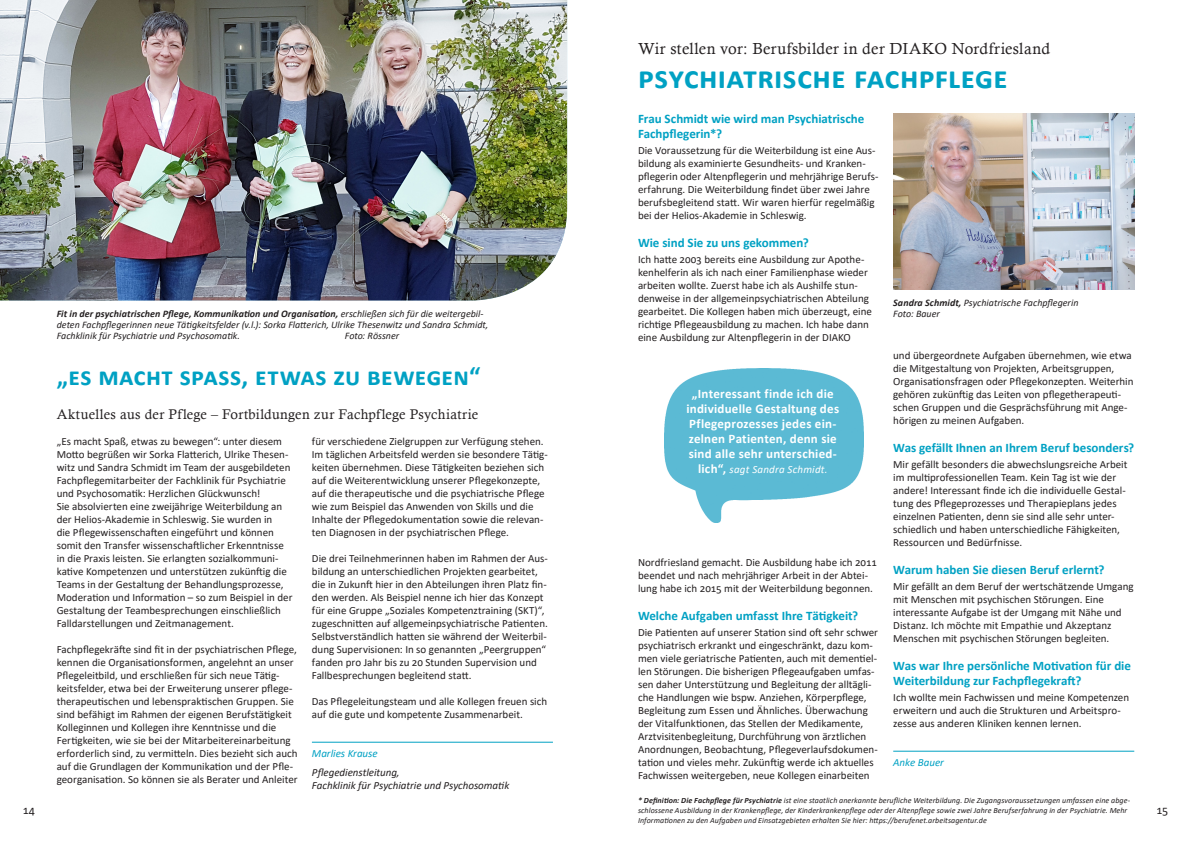
<style>
.page{position:relative;width:1191px;height:842px;background:#fff}
.page>*{position:absolute;margin:0;border:0;box-sizing:border-box;transform-origin:0 0}
.Inhalt_Headline{font:700 32px "Calibri";letter-spacing:.01em;color:#00a1c3}
.Inhalt_Headline-2{font:700 26px "Calibri";letter-spacing:.015em;color:#00a1c3}
.Subline_1{font:16px "Calisto";letter-spacing:.02em;color:#231f20}
.Subline_1-2{font:14px "Calisto";letter-spacing:.02em;color:#231f20}
.Inhalt_Fliesstext_Ue{font:700 13px/15px "Calibri";letter-spacing:-.005em;color:#00a1c3}
.Subline_2_weiss{font:700 13px/15px "Calibri";letter-spacing:.015em;color:#fff;text-align:center}
.t1{font:12px "Calibri";color:#231f20}
.Inhalt_Fliesstext{font:11px/13px "Calibri";letter-spacing:-.005em;color:#231f20}
.Inhalt_Fliesstext-2{font:italic 11px "Calibri";letter-spacing:-.005em;color:#231f20}
.Subline_2_weiss-2{font:italic 11px "Calibri";letter-spacing:.02em;color:#fff}
.Autor_mit_Linie{font:italic 11px "Calibri";letter-spacing:-.005em;color:#00a1c3}
.Bildunterschrift{font:italic 10px/11px "Calibri";color:#231f20}
.Bildunterschrift-2{font:italic 8px/10px "Calibri";letter-spacing:.01em;color:#231f20}
.s1{font-weight:700}
.s2{font-weight:700;font-style:normal;font-size:13px}
</style>
<div class="page">
<hr style="left:312px;top:742px;width:241px;height:1px;background:#00a1c3">
<img style="left:0;top:0;width:567px;height:300px">
<img style="left:893px;top:113px;width:241px;height:176px">
<img style="left:665px;top:369px;width:199px;height:154px">
<hr style="left:893px;top:751px;width:241px;height:1px;background:#00a1c3">
<p class="Bildunterschrift" style="left:57px;top:307px;width:433px"><span class="s1">Fit in der psychiatrischen Pflege, Kommunikation und Organisation,</span> erschließen sich für die weitergebil&shy;deten Fachpflegerinnen neue Tätigkeitsfelder (v.l.): Sorka Flatterich, Ulrike Thesenwitz und Sandra Schmidt,<br>Fachklinik für Psychiatrie und Psychosomatik.</p>
<p class="Bildunterschrift" style="left:345px;top:329px;width:56px">Foto: Rössner</p>
<p class="Subline_1" style="left:638px;top:39px;width:413px">Wir stellen vor: Berufsbilder in der DIAKO Nordfriesland</p>
<p class="Inhalt_Headline" style="left:638px;top:55px;width:371px">psychiatrische fachpflege</p>
<p class="Inhalt_Fliesstext_Ue" style="left:638px;top:111px;width:228px">Frau Schmidt wie wird man Psychiatrische<br>Fachpflegerin*?</p>
<p class="Inhalt_Fliesstext" style="left:638px;top:144px;width:242px">Die Voraussetzung für die Weiterbildung ist eine Aus&shy;bildung als examinierte Gesundheits- und Kranken&shy;pflegerin oder Altenpflegerin und mehrjährige Berufs&shy;erfahrung. Die Weiterbildung findet über zwei Jahre berufsbegleitend statt. Wir waren hierfür regelmäßig bei der Helios-Akademie in Schleswig.</p>
<p class="Inhalt_Fliesstext_Ue" style="left:638px;top:235px;width:172px">Wie sind Sie zu uns gekommen?</p>
<p class="Inhalt_Fliesstext" style="left:638px;top:252px;width:235px">Ich hatte 2003 bereits eine Ausbildung zur Apothe&shy;kenhelferin als ich nach einer Familienphase wieder arbeiten wollte. Zuerst habe ich als Aushilfe stun&shy;denweise in der allgemeinpsychiatrischen Abteilung gearbeitet. Die Kollegen haben mich überzeugt, eine richtige Pflegeausbildung zu machen. Ich habe dann eine Ausbildung zur Altenpflegerin in der DIAKO</p>
<p class="Bildunterschrift" style="left:893px;top:297px;width:187px"><span class="s1">Sandra Schmidt,</span> Psychiatrische Fachpflegerin</p>
<p class="Bildunterschrift" style="left:893px;top:308px;width:48px">Foto: Bauer</p>
<p class="Inhalt_Fliesstext" style="left:893px;top:349px;width:242px">und übergeordnete Aufgaben übernehmen, wie etwa die Mitgestaltung von Projekten, Arbeitsgruppen, Organisationsfragen oder Pflegekonzepten. Weiterhin gehören zukünftig das Leiten von pflegetherapeuti&shy;schen Gruppen und die Gesprächsführung mit Ange&shy;hörigen zu meinen Aufgaben.</p>
<p class="Inhalt_Fliesstext_Ue" style="left:893px;top:440px;width:242px">Was gefällt Ihnen an Ihrem Beruf besonders?</p>
<p class="Inhalt_Fliesstext" style="left:893px;top:458px;width:236px">Mir gefällt besonders die abwechslungsreiche Arbeit im multiprofessionellen Team. Kein Tag ist wie der andere! Interessant finde ich die individuelle Gestal&shy;tung des Pflegeprozesses und Therapieplans jedes einzelnen Patienten, denn sie sind alle sehr unter&shy;schiedlich und haben unterschiedliche Fähigkeiten, Ressourcen und Bedürfnisse.</p>
<p class="Inhalt_Fliesstext_Ue" style="left:893px;top:562px;width:213px">Warum haben Sie diesen Beruf erlernt?</p>
<p class="Inhalt_Fliesstext" style="left:893px;top:580px;width:242px">Mir gefällt an dem Beruf der wertschätzende Umgang mit Menschen mit psychischen Störungen. Eine interessante Aufgabe ist der Umgang mit Nähe und Distanz. Ich möchte mit Empathie und Akzeptanz Menschen mit psychischen Störungen begleiten.</p>
<p class="Inhalt_Fliesstext_Ue" style="left:893px;top:658px;width:239px">Was war Ihre persönliche Motivation für die<br>Weiterbildung zur Fachpflegekraft?</p>
<p class="Inhalt_Fliesstext" style="left:893px;top:690px;width:237px">Ich wollte mein Fachwissen und meine Kompetenzen erweitern und auch die Strukturen und Arbeitspro&shy;zesse aus anderen Kliniken kennen lernen.</p>
<p class="Autor_mit_Linie" style="left:893px;top:754px;width:52px">Anke Bauer</p>
<p class="Bildunterschrift-2" style="left:638px;top:795px;width:493px"><span class="s1">* Definition: Die Fachpflege für Psychiatrie</span> ist eine staatlich anerkannte berufliche Weiterbildung. Die Zugangsvoraussetzungen umfassen eine abge&shy;schlossene Ausbildung in der Krankenpflege, der Kinderkrankenpflege oder der Altenpflege sowie zwei Jahre Berufserfahrung in der Psychiatrie. Mehr<br>Informationen zu den Aufgaben und Einsatzgebieten erhalten Sie hier: https://berufenet.arbeitsagentur.de</p>
<p class="Inhalt_Headline-2" style="left:57px;top:358px;width:425px">„es macht spass, etwas zu bewegen“</p>
<p class="Subline_1-2" style="left:57px;top:406px;width:423px">Aktuelles aus der Pflege – Fortbildungen zur Fachpflege Psychiatrie</p>
<p class="Inhalt_Fliesstext" style="left:312px;top:434px;width:237px">für verschiedene Zielgruppen zur Verfügung stehen.<br>Im täglichen Arbeitsfeld werden sie besondere Tätig&shy;keiten übernehmen. Diese Tätigkeiten beziehen sich auf die Weiterentwicklung unserer Pflegekonzepte, auf die therapeutische und die psychiatrische Pflege wie zum Beispiel das Anwenden von Skills und die Inhalte der Pflegedokumentation sowie die relevan&shy;ten Diagnosen in der psychiatrischen Pflege.</p>
<p class="Inhalt_Fliesstext" style="left:312px;top:551px;width:237px">Die drei Teilnehmerinnen haben im Rahmen der Aus&shy;bildung an unterschiedlichen Projekten gearbeitet, die in Zukunft hier in den Abteilungen ihren Platz fin&shy;den werden. Als Beispiel nenne ich hier das Konzept für eine Gruppe „Soziales Kompetenztraining (SKT)“, zugeschnitten auf allgemeinpsychiatrische Patienten.</p>
<p class="Inhalt_Fliesstext" style="left:312px;top:629px;width:236px">Selbstverständlich hatten sie während der Weiterbil&shy;dung Supervisionen: In so genannten „Peergruppen“ fanden pro Jahr bis zu 20 Stunden Supervision und Fallbesprechungen begleitend statt.</p>
<p class="Inhalt_Fliesstext" style="left:312px;top:694px;width:237px">Das Pflegeleitungsteam und alle Kollegen freuen sich auf die gute und kompetente Zusammenarbeit.</p>
<p class="Autor_mit_Linie" style="left:312px;top:745px;width:67px">Marlies Krause</p>
<p class="Inhalt_Fliesstext-2" style="left:312px;top:764px;width:89px">Pflegedienstleitung,</p>
<p class="Inhalt_Fliesstext-2" style="left:312px;top:777px;width:199px">Fachklinik für Psychiatrie und Psychosomatik</p>
<p class="Subline_2_weiss" style="left:686px;top:386px;width:154px">„Interessant finde ich die individuelle Gestaltung des<br>Pflegeprozesses jedes ein&shy;zelnen Patienten, denn sie sind alle sehr unterschied-</p>
<p class="Subline_2_weiss-2" style="left:698px;top:462px;width:131px"><span class="s2">lich“,</span> sagt Sandra Schmidt.</p>
<p class="Inhalt_Fliesstext" style="left:57px;top:434px;width:235px">„Es macht Spaß, etwas zu bewegen“: unter diesem Motto begrüßen wir Sorka Flatterich, Ulrike Thesen&shy;witz und Sandra Schmidt im Team der ausgebildeten Fachpflegemitarbeiter der Fachklinik für Psychiatrie und Psychosomatik: Herzlichen Glückwunsch!</p>
<p class="Inhalt_Fliesstext" style="left:57px;top:499px;width:237px">Sie absolvierten eine zweijährige Weiterbildung an der Helios-Akademie in Schleswig. Sie wurden in<br>die Pflegewissenschaften eingeführt und können somit den Transfer wissenschaftlicher Erkenntnisse in die Praxis leisten. Sie erlangten sozialkommuni&shy;kative Kompetenzen und unterstützen zukünftig die Teams in der Gestaltung der Behandlungsprozesse, Moderation und Information – so zum Beispiel in der Gestaltung der Teambesprechungen einschließlich Falldarstellungen und Zeitmanagement.</p>
<p class="Inhalt_Fliesstext" style="left:57px;top:642px;width:242px">Fachpflegekräfte sind fit in der psychiatrischen Pflege, kennen die Organisationsformen, angelehnt an unser Pflegeleitbild, und erschließen für sich neue Tätig&shy;keitsfelder, etwa bei der Erweiterung unserer pflege&shy;therapeutischen und lebenspraktischen Gruppen. Sie sind befähigt im Rahmen der eigenen Berufstätigkeit Kolleginnen und Kollegen ihre Kenntnisse und die Fertigkeiten, wie sie bei der Mitarbeitereinarbeitung erforderlich sind, zu vermitteln. Dies bezieht sich auch auf die Grundlagen der Kommunikation und der Pfle&shy;georganisation. So können sie als Berater und Anleiter</p>
<p class="Inhalt_Fliesstext" style="left:638px;top:555px;width:240px">Nordfriesland gemacht. Die Ausbildung habe ich 2011 beendet und nach mehrjähriger Arbeit in der Abtei&shy;lung habe ich 2015 mit der Weiterbildung begonnen.</p>
<p class="Inhalt_Fliesstext_Ue" style="left:638px;top:608px;width:222px">Welche Aufgaben umfasst Ihre Tätigkeit?</p>
<p class="Inhalt_Fliesstext" style="left:638px;top:625px;width:241px">Die Patienten auf unserer Station sind oft sehr schwer psychiatrisch erkrankt und eingeschränkt, dazu kom&shy;men viele geriatrische Patienten, auch mit dementiel&shy;len Störungen. Die bisherigen Pflegeaufgaben umfas&shy;sen daher Unterstützung und Begleitung der alltägli&shy;che Handlungen wie bspw. Anziehen, Körperpflege, Begleitung zum Essen und Ähnliches. Überwachung der Vitalfunktionen, das Stellen der Medikamente, Arztvisitenbegleitung, Durchführung von ärztlichen Anordnungen, Beobachtung, Pflegeverlaufsdokumen&shy;tation und vieles mehr. Zukünftig werde ich aktuelles Fachwissen weitergeben, neue Kollegen einarbeiten</p>
<p class="t1" style="left:23px;top:801px;width:14px">14</p>
<p class="t1" style="left:1156px;top:801px;width:13px">15</p>
</div>
